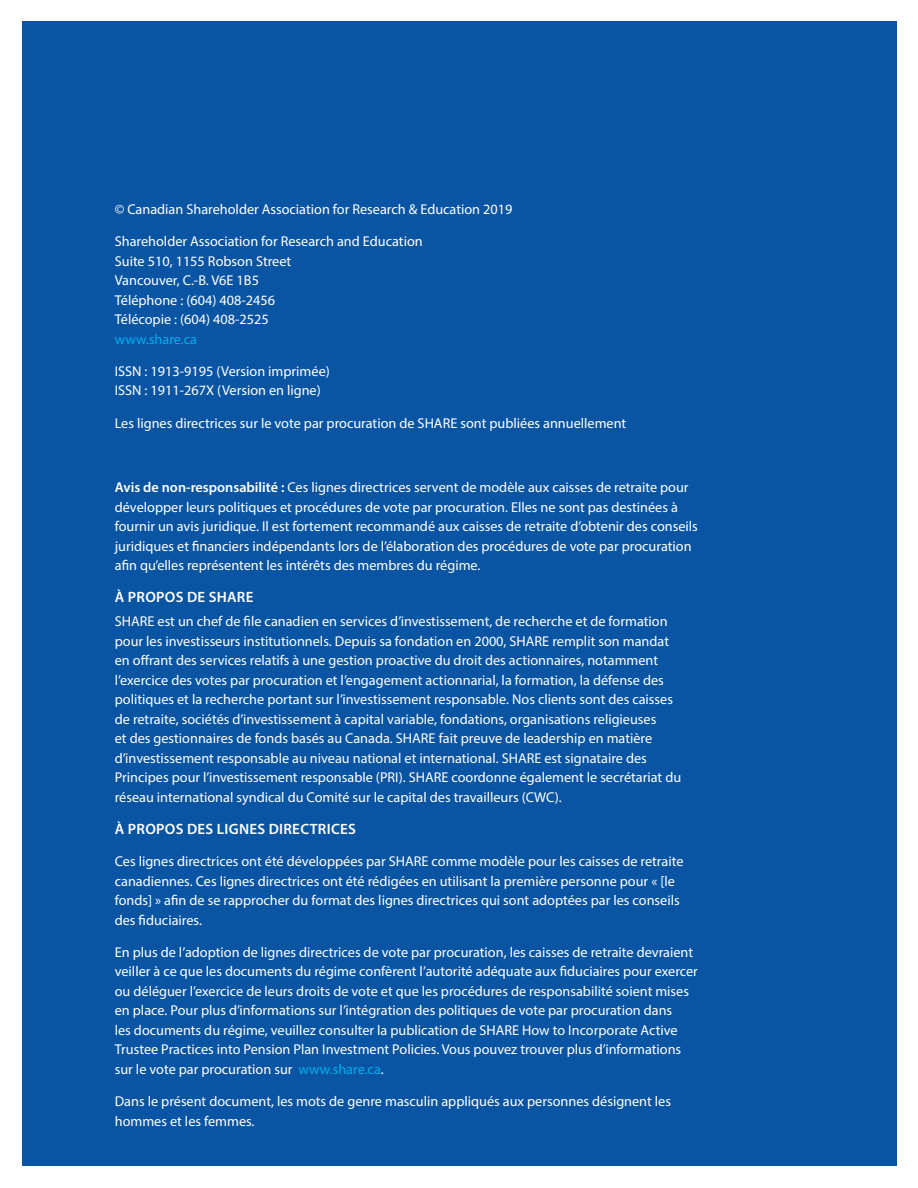
<style>
.page{position:relative;width:918px;height:1188px;background:#fff}
.page>*{position:absolute;margin:0;border:0;box-sizing:border-box;transform-origin:0 0}
.t1{font:600 15px "Myriad Pro";letter-spacing:.02em;color:#fff}
.t2{font:14.25px/19.5px "Myriad Pro";color:#fff}
.t3{font:14.25px "Myriad Pro";color:#00aeef}
.s1{font-weight:600}
.s2{color:#00aeef}
</style>
<div class="page">
<div style="left:23px;top:22px;width:874px;height:1144px;background:#0a55a3"></div>
<p class="t2" style="left:115px;top:199px;width:399px">© Canadian Shareholder Association for Research &amp; Education 2019</p>
<p class="t2" style="left:115px;top:231px;width:309px">Shareholder Association for Research and Education<br>Suite 510, 1155 Robson Street<br>Vancouver, C.-B. V6E 1B5<br>Téléphone : (604) 408-2456<br>Télécopie : (604) 408-2525</p>
<p class="t3" style="left:115px;top:330px;width:84px">www.share.ca</p>
<p class="t2" style="left:115px;top:361px;width:217px">ISSN : 1913-9195 (Version imprimée)<br>ISSN : 1911-267X (Version en ligne)</p>
<p class="t2" style="left:115px;top:413px;width:513px">Les lignes directrices sur le vote par procuration de SHARE sont publiées annuellement</p>
<p class="t2" style="left:115px;top:477px;width:585px"><span class="s1">Avis de non-responsabilité :</span> Ces lignes directrices servent de modèle aux caisses de retraite pour développer leurs politiques et procédures de vote par procuration. Elles ne sont pas destinées à fournir un avis juridique. Il est fortement recommandé aux caisses de retraite d’obtenir des conseils juridiques et financiers indépendants lors de l’élaboration des procédures de vote par procuration afin qu’elles représentent les intérêts des membres du régime.</p>
<p class="t1" style="left:115px;top:588px;width:140px">À PROPOS DE SHARE</p>
<p class="t2" style="left:115px;top:611px;width:568px">SHARE est un chef de file canadien en services d’investissement, de recherche et de formation pour les investisseurs institutionnels. Depuis sa fondation en 2000, SHARE remplit son mandat en offrant des services relatifs à une gestion proactive du droit des actionnaires, notamment l’exercice des votes par procuration et l’engagement actionnarial, la formation, la défense des politiques et la recherche portant sur l’investissement responsable. Nos clients sont des caisses de retraite, sociétés d’investissement à capital variable, fondations, organisations religieuses<br>et des gestionnaires de fonds basés au Canada. SHARE fait preuve de leadership en matière d’investissement responsable au niveau national et international. SHARE est signataire des Principes pour l’investissement responsable (PRI). SHARE coordonne également le secrétariat du réseau international syndical du Comité sur le capital des travailleurs (CWC).</p>
<p class="t1" style="left:115px;top:819px;width:243px">À PROPOS DES LIGNES DIRECTRICES</p>
<p class="t2" style="left:115px;top:851px;width:570px">Ces lignes directrices ont été développées par SHARE comme modèle pour les caisses de retraite canadiennes. Ces lignes directrices ont été rédigées en utilisant la première personne pour « [le fonds] » afin de se rapprocher du format des lignes directrices qui sont adoptées par les conseils des fiduciaires.</p>
<p class="t2" style="left:115px;top:942px;width:585px">En plus de l’adoption de lignes directrices de vote par procuration, les caisses de retraite devraient veiller à ce que les documents du régime confèrent l’autorité adéquate aux fiduciaires pour exercer ou déléguer l’exercice de leurs droits de vote et que les procédures de responsabilité soient mises en place. Pour plus d’informations sur l’intégration des politiques de vote par procuration dans<br>les documents du régime, veuillez consulter la publication de SHARE How to Incorporate Active Trustee Practices into Pension Plan Investment Policies. Vous pouvez trouver plus d’informations sur le vote par procuration sur <span class="s2">www.share.ca</span>.</p>
<p class="t2" style="left:115px;top:1091px;width:558px">Dans le présent document, les mots de genre masculin appliqués aux personnes désignent les hommes et les femmes.</p>
</div>
